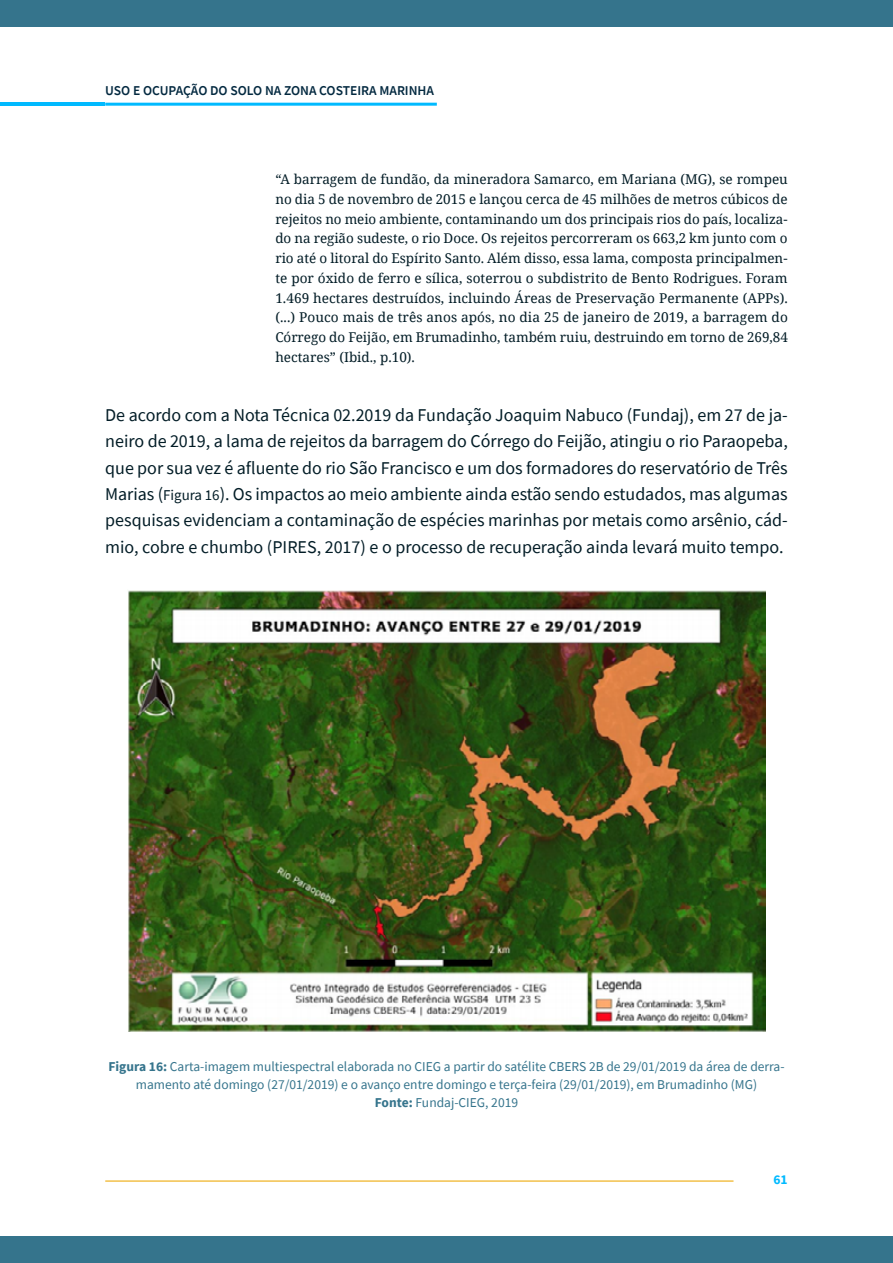
<style>
.page{position:relative;width:893px;height:1263px;background:#fff}
.page>*{position:absolute;margin:0;border:0;box-sizing:border-box;transform-origin:0 0}
.t1{font:18px/26.2px "Source Sans Pro";color:#021c26;text-align:justify}
.t2{font:13.5px/19.8px "Noto Serif";color:#021c26;text-align:justify}
.t3{font:13.5px/18.3px "Source Sans Pro";color:#35748c;text-align:center}
.t4{font:600 13.5px "Source Sans Pro";color:#032940}
.t5{font:700 13.5px "Source Sans Pro";color:#00baff}
.s1{font-size:15px}
.s2{font-weight:700}
</style>
<div class="page">
<hr style="left:105px;top:103px;width:332px;height:3px;background:#00baff">
<hr style="left:105px;top:1180px;width:628px;height:2px;background:#f2c14b">
<hr style="left:0;top:103px;width:105px;height:3px;background:#00baff">
<img style="left:128px;top:590px;width:637px;height:441px">
<div style="left:0;top:0;width:893px;height:26px;background:#35748c"></div>
<div style="left:0;top:1237px;width:893px;height:26px;background:#35748c"></div>
<p class="t4" style="left:105px;top:82px;width:330px">USO E OCUPAÇÃO DO SOLO NA ZONA COSTEIRA MARINHA</p>
<p class="t2" style="left:275px;top:169px;width:514px">“A barragem de fundão, da mineradora Samarco, em Mariana (MG), se rompeu no dia 5 de novembro de 2015 e lançou cerca de 45 milhões de metros cúbicos de rejeitos no meio ambiente, contaminando um dos principais rios do país, localiza&shy;do na região sudeste, o rio Doce. Os rejeitos percorreram os 663,2 km junto com o rio até o litoral do Espírito Santo. Além disso, essa lama, composta principalmen&shy;te por óxido de ferro e sílica, soterrou o subdistrito de Bento Rodrigues. Foram 1.469 hectares destruídos, incluindo Áreas de Preservação Permanente (APPs). (...) Pouco mais de três anos após, no dia 25 de janeiro de 2019, a barragem do Córrego do Feijão, em Brumadinho, também ruiu, destruindo em torno de 269,84 hectares” (Ibid., p.10).</p>
<p class="t1" style="left:105px;top:402px;width:684px">De acordo com a Nota Técnica 02.2019 da Fundação Joaquim Nabuco (Fundaj), em 27 de ja&shy;neiro de 2019, a lama de rejeitos da barragem do Córrego do Feijão, atingiu o rio Paraopeba, que por sua vez é afluente do rio São Francisco e um dos formadores do reservatório de Três Marias (<span class="s1">Figura 16</span>). Os impactos ao meio ambiente ainda estão sendo estudados, mas algumas pesquisas evidenciam a contaminação de espécies marinhas por metais como arsênio, cád&shy;mio, cobre e chumbo (PIRES, 2017) e o processo de recuperação ainda levará muito tempo.</p>
<p class="t3" style="left:108px;top:1057px;width:678px"><span class="s2">Figura 16:</span> Carta-imagem multiespectral elaborada no CIEG a partir do satélite CBERS 2B de 29/01/2019 da área de derra&shy;mamento até domingo (27/01/2019) e o avanço entre domingo e terça-feira (29/01/2019), em Brumadinho (MG)<br><span class="s2">Fonte:</span> Fundaj-CIEG, 2019</p>
<p class="t5" style="left:773px;top:1170px;width:16px">61</p>
</div>
